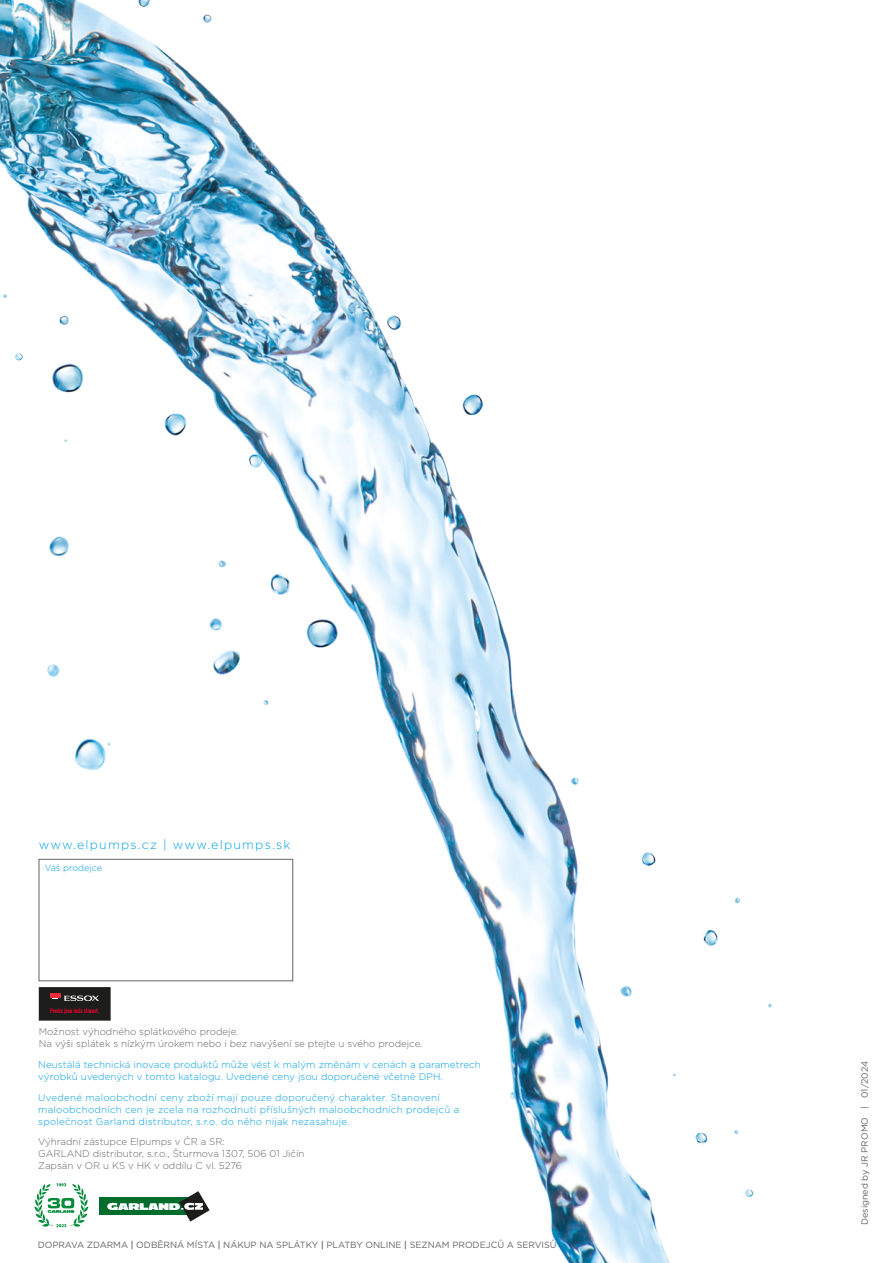
<style>
.page{position:relative;width:893px;height:1263px;background:#fff}
.page>*{position:absolute;margin:0;border:0;box-sizing:border-box;transform-origin:0 0}
.t1{font:300 12.45px "Gotham";letter-spacing:.1em;color:#009fe3}
.t2{font:300 9.75px/12px "Gotham";letter-spacing:.015em;color:#009fe3}
.t3{font:300 9.75px "Gotham";color:#646463}
.body_text{font:9px "Gotham";color:#646463}
.t4{font:300 9px "Gotham";color:#009fe3}
.s1{font-weight:500}
</style>
<div class="page">
<img style="left:0;top:0;width:772px;height:1263px">
<p class="t1" style="left:39px;top:836px;width:253px">www.elpumps.cz | www.elpumps.sk</p>
<p class="t4" style="left:45px;top:862px;width:59px">Váš prodejce</p>
<p class="t3" style="left:39px;top:1026px;width:201px">Možnost výhodného splátkového prodeje.</p>
<p class="t3" style="left:39px;top:1038px;width:385px">Na výši splátek s nízkým úrokem nebo i bez navýšení se ptejte u svého prodejce.</p>
<p class="t2" style="left:38px;top:1058px;width:444px">Neustálá technická inovace produktů může vést k malým změnám v cenách a parametrech výrobků uvedených v tomto katalogu. Uvedené ceny jsou doporučené včetně DPH.</p>
<p class="t2" style="left:38px;top:1091px;width:423px">Uvedené maloobchodní ceny zboží mají pouze doporučený charakter. Stanovení maloobchodních cen je zcela na rozhodnutí příslušných maloobchodních prodejců a společnost Garland distributor, s.r.o. do něho nijak nezasahuje.</p>
<p class="t3" style="left:38px;top:1135px;width:188px">Výhradní zástupce Elpumps v ČR a SR:</p>
<p class="t3" style="left:38px;top:1147px;width:268px">GARLAND distributor, s.r.o., Šturmova 1307, 506 01 Jičín</p>
<p class="t3" style="left:38px;top:1159px;width:205px">Zapsán v OR u KS v HK v oddílu C vl. 5276</p>
<p class="body_text" style="left:38px;top:1239px;width:520px">DOPRAVA ZDARMA <span class="s1">|</span> ODBĚRNÁ MÍSTA <span class="s1">|</span> NÁKUP NA SPLÁTKY <span class="s1">|</span> PLATBY ONLINE <span class="s1">|</span> SEZNAM PRODEJCŮ A SERVISŮ</p>
<p class="body_text" style="left:859px;top:1225px;width:166px;rotate:-90deg">Designed by JR PROMO | 01/2024</p>
</div>
